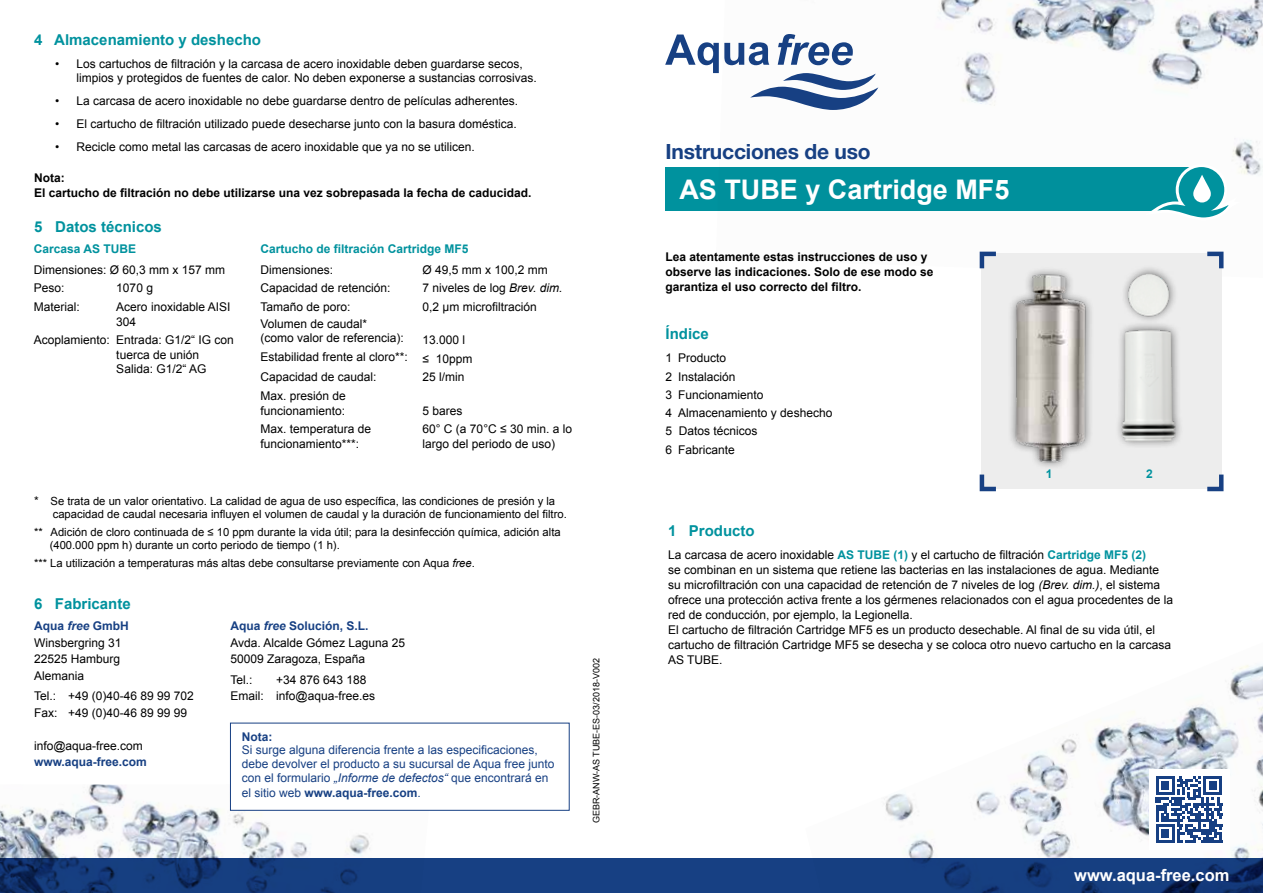
<style>
.page{position:relative;width:1263px;height:893px;background:#fff}
.page>*{position:absolute;margin:0;border:0;box-sizing:border-box;transform-origin:0 0}
.t1{font:700 27px "Arial";color:#fff}
.t2{font:700 21px "Helvetica Neue LT";letter-spacing:-.01em;color:#174083}
.t3{font:700 16.5px "Arial";color:#fff}
.t4{font:700 15px "Arial";color:#00929e}
.t5{font:12px/16.5px "Arial";color:#000}
.t6{font:700 12px/15px "Arial";color:#000}
.t7{font:12px/14.1px "Arial";color:#174083}
.t8{font:700 12px "Arial";color:#00929e}
.t9{font:700 12px "Arial";color:#174083}
.t10{font:11.25px/13.5px "Arial";color:#000}
.t11{font:9px "Arial";color:#000}
.s1{font-style:italic}
.s2{font-size:12px}
.s3{font-weight:700;color:#174083}
.s4{font-weight:700;font-style:italic;color:#174083}
.s5{font-weight:700}
.s6{font-weight:700;color:#00929e}
</style>
<div class="page">
<img style="left:884px;top:665px;width:379px;height:193px">
<img style="left:878px;top:0;width:385px;height:282px">
<img style="left:0;top:784px;width:431px;height:74px">
<div style="left:0;top:858px;width:1263px;height:35px;background:#174083"></div>
<div style="left:1149px;top:769px;width:80px;height:81px;background:#fff"></div>
<svg style="left:1156px;top:776px;width:66px;height:67px"></svg>
<hr style="left:1203px;top:776px;width:19px;height:3px;background:#174083">
<svg style="left:665px;top:34px;width:213px;height:76px"></svg>
<div style="left:665px;top:167px;width:541px;height:44px;background:#00929e"></div>
<svg style="left:1133px;top:161px;width:104px;height:63px"></svg>
<div style="left:230px;top:723px;width:339px;height:87px;background:#fff"></div>
<div style="left:981px;top:254px;width:240px;height:235px;background:#ededed"></div>
<svg style="left:979px;top:474px;width:17px;height:18px"></svg>
<svg style="left:977px;top:249px;width:23px;height:24px"></svg>
<svg style="left:1207px;top:470px;width:17px;height:22px"></svg>
<svg style="left:1203px;top:249px;width:23px;height:24px"></svg>
<img style="left:1086px;top:249px;width:98px;height:197px">
<img style="left:1010px;top:254px;width:94px;height:213px">
<p class="t4" style="left:34px;top:30px;width:229px">4 Almacenamiento y deshecho</p>
<p class="t5" style="left:77px;top:57px;width:462px;line-height:14.4px;text-indent:-21px">• Los cartuchos de filtración y la carcasa de acero inoxidable deben guardarse secos, limpios y protegidos de fuentes de calor. No deben exponerse a sustancias corrosivas.</p>
<p class="t5" style="left:55px;top:93px;width:464px">• La carcasa de acero inoxidable no debe guardarse dentro de películas adherentes.</p>
<p class="t5" style="left:55px;top:116px;width:463px">• El cartucho de filtración utilizado puede desecharse junto con la basura doméstica.</p>
<p class="t5" style="left:55px;top:139px;width:421px">• Recicle como metal las carcasas de acero inoxidable que ya no se utilicen.</p>
<p class="t6" style="left:34px;top:171px;width:499px;line-height:14.4px">Nota:<br>El cartucho de filtración no debe utilizarse una vez sobrepasada la fecha de caducidad.</p>
<p class="t4" style="left:34px;top:217px;width:129px">5 Datos técnicos</p>
<p class="t8" style="left:34px;top:241px;width:104px">Carcasa AS TUBE</p>
<p class="t5" style="left:34px;top:260px;width:193px;line-height:18.6px">Dimensiones: Ø 60,3 mm x 157 mm<br>Peso:</p>
<p class="t5" style="left:116px;top:280px;width:38px">1070 g</p>
<p class="t5" style="left:34px;top:299px;width:48px">Material:</p>
<p class="t5" style="left:116px;top:300px;width:116px;line-height:14.4px">Acero inoxidable AISI<br>304</p>
<p class="t5" style="left:116px;top:333px;width:119px;line-height:14.4px;text-indent:-83px">Acoplamiento: Entrada: G1/2“ IG con tuerca de unión<br>Salida: G1/2“ AG</p>
<p class="t8" style="left:260px;top:241px;width:210px">Cartucho de filtración Cartridge MF5</p>
<p class="t5" style="left:260px;top:261px;width:74px">Dimensiones:</p>
<p class="t5" style="left:422px;top:261px;width:127px">Ø 49,5 mm x 100,2 mm</p>
<p class="t5" style="left:260px;top:280px;width:132px">Capacidad de retención:</p>
<p class="t5" style="left:422px;top:280px;width:141px">7 niveles de log <span class="s1">Brev. dim.</span></p>
<p class="t5" style="left:260px;top:299px;width:92px">Tamaño de poro:</p>
<p class="t5" style="left:422px;top:299px;width:116px">0,2 µm microfiltración</p>
<p class="t5" style="left:260px;top:316px;width:145px;line-height:14.4px">Volumen de caudal*<br>(como valor de referencia):</p>
<p class="t5" style="left:260px;top:332px;width:213px;text-indent:162px">13.000 l<br>Estabilidad frente al cloro**: ≤ 10ppm</p>
<p class="t5" style="left:260px;top:369px;width:118px">Capacidad de caudal:</p>
<p class="t5" style="left:422px;top:369px;width:44px">25 l/min</p>
<p class="t5" style="left:260px;top:389px;width:87px;line-height:14.4px">Max. presión de funcionamiento:</p>
<p class="t5" style="left:422px;top:402px;width:42px">5 bares</p>
<p class="t5" style="left:260px;top:421px;width:112px">Max. temperatura de</p>
<p class="t5" style="left:422px;top:421px;width:151px">60° C (a 70°C ≤ 30 min. a lo</p>
<p class="t5" style="left:260px;top:435px;width:100px">funcionamiento***:</p>
<p class="t5" style="left:422px;top:435px;width:134px">largo del periodo de uso)</p>
<p class="t10" style="left:53px;top:494px;width:516px;text-indent:-19px"><span class="s2">*</span> Se trata de un valor orientativo. La calidad de agua de uso específica, las condiciones de presión y la capacidad de caudal necesaria influyen el volumen de caudal y la duración de funcionamiento del filtro.</p>
<p class="t10" style="left:50px;top:525px;width:513px;text-indent:-16px">** Adición de cloro continuada de ≤ 10 ppm durante la vida útil; para la desinfección química, adición alta (400.000 ppm h) durante un corto periodo de tiempo (1 h).</p>
<p class="t10" style="left:34px;top:556px;width:442px">*** La utilización a temperaturas más altas debe consultarse previamente con Aqua <span class="s1">free</span>.</p>
<p class="t4" style="left:34px;top:594px;width:98px">6 Fabricante</p>
<p class="t5" style="left:34px;top:618px;width:96px"><span class="s3">Aqua</span> <span class="s4">free</span> <span class="s3">GmbH<br></span>Winsbergring 31<br>22525 Hamburg<br>Alemania</p>
<p class="t5" style="left:34px;top:688px;width:161px">Tel.: +49 (0)40-46 89 99 702<br>Fax: +49 (0)40-46 89 99 99</p>
<p class="t5" style="left:34px;top:737px;width:110px">info@aqua-free.com</p>
<p class="t9" style="left:34px;top:754px;width:114px">www.aqua-free.com</p>
<p class="t5" style="left:230px;top:618px;width:176px"><span class="s3">Aqua</span> <span class="s4">free</span> <span class="s3">Solución, S.L.<br></span>Avda. Alcalde Gómez Laguna 25<br>50009 Zaragoza, España</p>
<p class="t5" style="left:230px;top:671px;width:24px">Tel.:</p>
<p class="t5" style="left:230px;top:671px;width:146px;text-indent:46px">+34 876 643 188<br>Email: info@aqua-free.es</p>
<p class="t9" style="left:242px;top:728px;width:32px">Nota:</p>
<p class="t7" style="left:242px;top:743px;width:314px">Si surge alguna diferencia frente a las especificaciones, debe devolver el producto a su sucursal de Aqua free junto con el formulario <span class="s1">„Informe de defectos“</span> que encontrará en el sitio web <span class="s5">www.aqua-free.com</span>.</p>
<p class="t11" style="left:590px;top:823px;width:167px;rotate:-90deg">GEBR-ANW-AS TUBE-ES-03/2018-V002</p>
<h2 class="t2" style="left:665px;top:139px;width:207px">Instrucciones de uso</h2>
<h1 class="t1" style="left:679px;top:172px;width:332px">AS TUBE y Cartridge MF5</h1>
<p class="t6" style="left:665px;top:249px;width:270px">Lea atentamente estas instrucciones de uso y observe las indicaciones. Solo de ese modo se garantiza el uso correcto del filtro.</p>
<p class="t4" style="left:665px;top:324px;width:45px">Índice</p>
<p class="t5" style="left:665px;top:349px;width:168px;line-height:18.3px">1 Producto<br>2 Instalación<br>3 Funcionamiento<br>4 Almacenamiento y deshecho<br>5 Datos técnicos<br>6 Fabricante</p>
<p class="t8" style="left:1046px;top:466px;width:8px">1</p>
<p class="t8" style="left:1146px;top:466px;width:8px">2</p>
<p class="t4" style="left:668px;top:521px;width:88px">1 Producto</p>
<p class="t5" style="left:668px;top:548px;width:506px;line-height:15px">La carcasa de acero inoxidable <span class="s6">AS TUBE (1)</span> y el cartucho de filtración <span class="s6">Cartridge MF5 (2)<br></span>se combinan en un sistema que retiene las bacterias en las instalaciones de agua. Mediante su microfiltración con una capacidad de retención de 7 niveles de log <span class="s1">(Brev. dim.)</span>, el sistema ofrece una protección activa frente a los gérmenes relacionados con el agua procedentes de la red de conducción, por ejemplo, la Legionella.<br>El cartucho de filtración Cartridge MF5 es un producto desechable. Al final de su vida útil, el cartucho de filtración Cartridge MF5 se desecha y se coloca otro nuevo cartucho en la carcasa AS TUBE.</p>
<h3 class="t3" style="left:1074px;top:864px;width:157px">www.aqua-free.com</h3>
</div>
